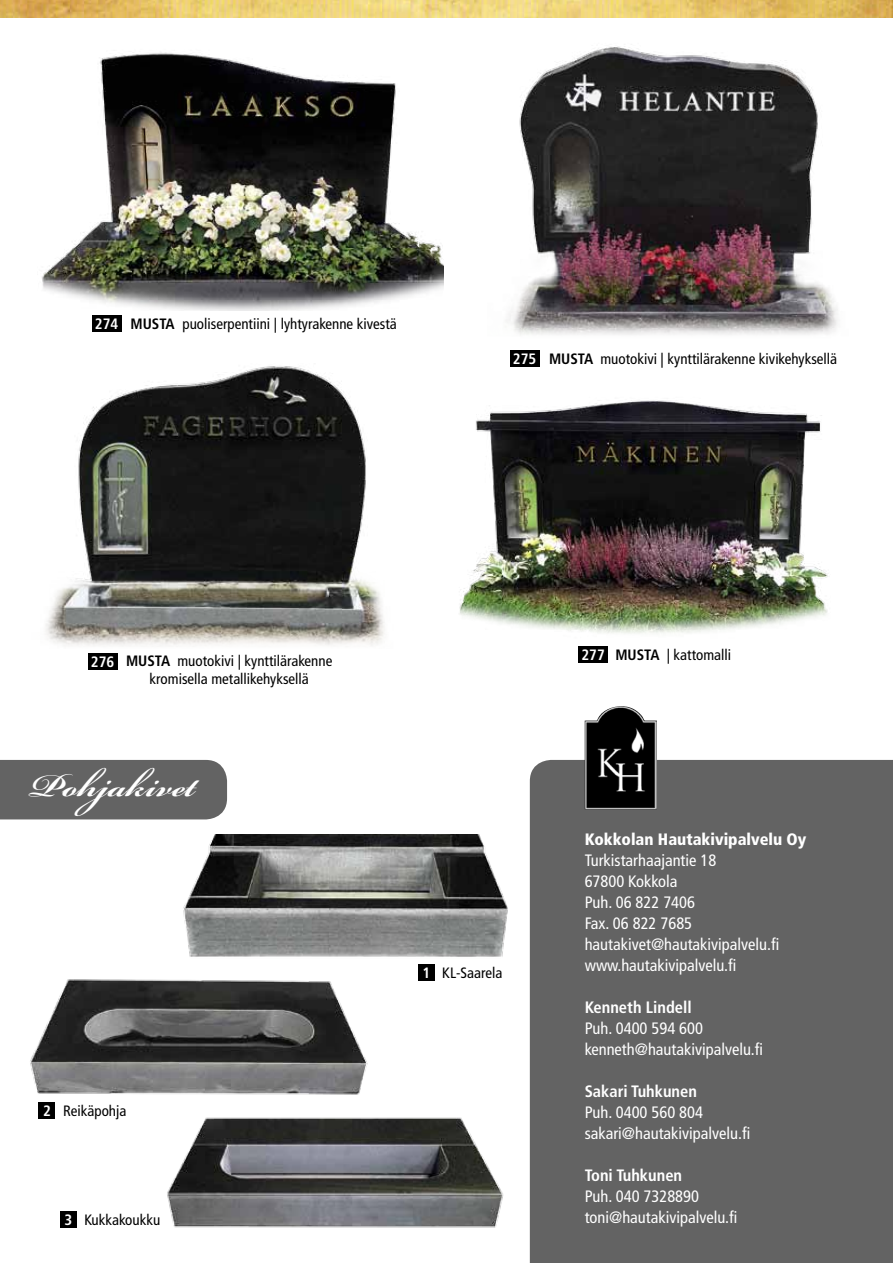
<style>
.page{position:relative;width:893px;height:1263px;background:#fff}
.page>*{position:absolute;margin:0;border:0;box-sizing:border-box;transform-origin:0 0}
.t1{font:700 49.5px "Bickham Script Pro";color:#fff}
.t2{font:condensed 16.5px/21px "Frutiger";color:#fff}
.t3{font:700 condensed 16.5px "Frutiger";color:#fff}
.t4{font:900 condensed 16.5px "Frutiger";color:#fff}
.t5{font:condensed 15px/18px "Frutiger";color:#000;text-align:center}
.t6{font:700 condensed 15px "Frutiger";color:#fff}
.s1{font-weight:700}
.s2{font-weight:700;color:#fff}
</style>
<div class="page">
<div style="left:530px;top:760px;width:363px;height:503px;background:#636363"></div>
<img style="left:0;top:0;width:893px;height:17px">
<img style="left:585px;top:706px;width:72px;height:103px">
<div style="left:0;top:760px;width:227px;height:59px;background:#636363"></div>
<div style="left:92px;top:316px;width:29px;height:16px;background:#000"></div>
<div style="left:510px;top:351px;width:29px;height:16px;background:#000"></div>
<div style="left:578px;top:646px;width:30px;height:16px;background:#000"></div>
<div style="left:88px;top:654px;width:29px;height:16px;background:#000"></div>
<div style="left:418px;top:964px;width:16px;height:17px;background:#000"></div>
<div style="left:39px;top:1103px;width:16px;height:16px;background:#000"></div>
<div style="left:60px;top:1212px;width:16px;height:16px;background:#000"></div>
<img style="left:42px;top:52px;width:402px;height:258px">
<img style="left:459px;top:400px;width:369px;height:234px">
<img style="left:167px;top:1117px;width:337px;height:111px">
<img style="left:30px;top:979px;width:338px;height:116px">
<img style="left:183px;top:834px;width:325px;height:134px">
<img style="left:506px;top:46px;width:332px;height:307px">
<img style="left:46px;top:366px;width:338px;height:293px">
<p class="t6" style="left:95px;top:315px;width:25px">274</p>
<p class="t5" style="left:131px;top:315px;width:268px"><span class="s1">musta</span> puoliserpentiini | lyhtyrakenne kivestä</p>
<p class="t6" style="left:513px;top:350px;width:25px">275</p>
<p class="t5" style="left:549px;top:350px;width:290px"><span class="s1">Musta</span> muotokivi | kynttilärakenne kivikehyksellä</p>
<p class="t6" style="left:91px;top:653px;width:25px">276</p>
<p class="t5" style="left:126px;top:652px;width:208px"><span class="s1">Musta</span> muotokivi | kynttilärakenne kromisella metallikehyksellä</p>
<h1 class="t1" style="left:28px;top:749px;width:168px">Pohjakivet</h1>
<p class="t5" style="left:43px;top:1102px;width:85px"><span class="s2">2</span> Reikäpohja</p>
<p class="t5" style="left:64px;top:1211px;width:97px"><span class="s2">3</span> Kukkakoukku</p>
<p class="t5" style="left:422px;top:964px;width:82px"><span class="s2">1</span> KL-Saarela</p>
<p class="t6" style="left:581px;top:646px;width:25px">277</p>
<p class="t5" style="left:615px;top:646px;width:117px"><span class="s1">musta</span> | kattomalli</p>
<p class="t4" style="left:585px;top:829px;width:223px">Kokkolan Hautakivipalvelu Oy</p>
<p class="t2" style="left:585px;top:850px;width:196px">Turkistarhaajantie 18<br>67800 Kokkola<br>Puh. 06 822 7406<br>Fax. 06 822 7685 hautakivet@hautakivipalvelu.fi www.hautakivipalvelu.fi</p>
<p class="t3" style="left:585px;top:998px;width:109px">Kenneth Lindell</p>
<p class="t2" style="left:585px;top:1018px;width:180px">Puh. 0400 594 600 kenneth@hautakivipalvelu.fi</p>
<p class="t3" style="left:585px;top:1082px;width:114px">Sakari Tuhkunen</p>
<p class="t2" style="left:585px;top:1102px;width:167px">Puh. 0400 560 804 sakari@hautakivipalvelu.fi</p>
<p class="t3" style="left:585px;top:1166px;width:99px">Toni Tuhkunen</p>
<p class="t2" style="left:585px;top:1186px;width:154px">Puh. 040 7328890 toni@hautakivipalvelu.fi</p>
</div>
